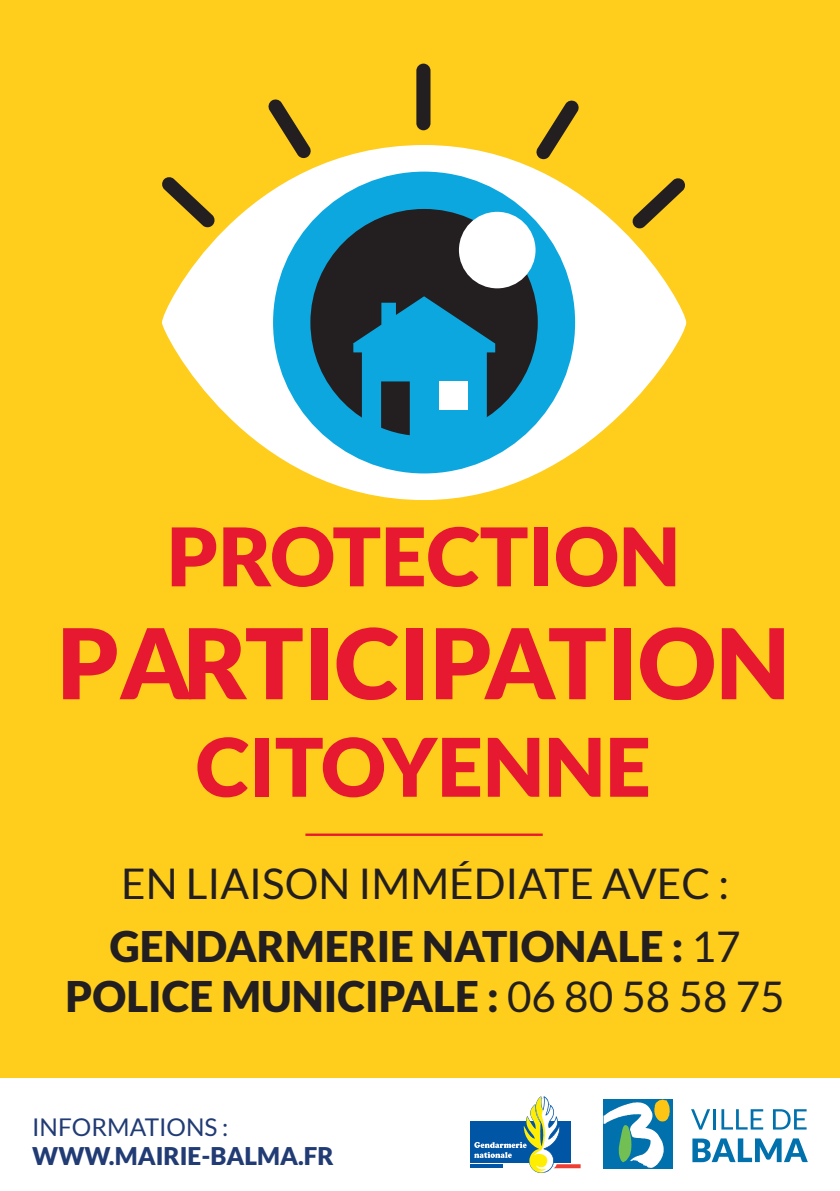
<style>
.page{position:relative;width:840px;height:1191px;background:#fff}
.page>*{position:absolute;margin:0;border:0;box-sizing:border-box;transform-origin:0 0}
.t1{font:900 97.4px "Lato";color:#e61931}
.t2{font:900 80.8px "Lato";color:#e61931}
.t3{font:42.2px/62.8px "Lato";color:#231f20}
.t4{font:900 42.2px "Lato";color:#231f20}
.t5{font:900 24.4px "Lato";color:#213b74}
.t6{font:24.4px "Lato";color:#213b74}
.s1{font-weight:900}
.s2{font-weight:400}
</style>
<div class="page">
<div style="left:0;top:0;width:839px;height:1191px;background:#ffcd1c"></div>
<hr style="left:305px;top:833px;width:237px;height:3px;background:#e6192f">
<div style="left:416px;top:64px;width:14px;height:66px;background:#231f20;border-radius:7px"></div>
<svg style="left:268px;top:99px;width:43px;height:59px"></svg>
<svg style="left:162px;top:177px;width:52px;height:50px"></svg>
<svg style="left:536px;top:100px;width:43px;height:59px"></svg>
<svg style="left:634px;top:178px;width:51px;height:49px"></svg>
<svg style="left:162px;top:145px;width:523px;height:355px;fill:#fff"></svg>
<div style="left:273px;top:172px;width:301px;height:301px;background:#0da7e0;border-radius:50%"></div>
<div style="left:310px;top:209px;width:227px;height:227px;background:#231f20;border-radius:50%"></div>
<svg style="left:352px;top:296px;width:143px;height:140px"></svg>
<div style="left:438px;top:381px;width:29px;height:29px;background:#fff"></div>
<div style="left:458px;top:212px;width:77px;height:76px;background:#fff;border-radius:50%"></div>
<div style="left:0;top:1078px;width:839px;height:113px;background:#fff"></div>
<div style="left:603px;top:1099px;width:69px;height:69px;background:#0071ad"></div>
<svg style="left:603px;top:1099px;width:66px;height:68px"></svg>
<svg style="left:691px;top:1109px;width:18px;height:20px"></svg>
<hr style="left:712px;top:1109px;width:3px;height:20px;background:#0071ad">
<svg style="left:721px;top:1109px;width:41px;height:20px"></svg>
<svg style="left:773px;top:1109px;width:33px;height:20px"></svg>
<svg style="left:692px;top:1138px;width:115px;height:24px"></svg>
<div style="left:470px;top:1121px;width:100px;height:41px;background:#0155a5"></div>
<svg style="left:470px;top:1164px;width:4px;height:4px"></svg>
<svg style="left:474px;top:1096px;width:106px;height:77px"></svg>
<h2 class="t2" style="left:167px;top:509px;width:514px">PROTECTION</h2>
<h1 class="t1" style="left:57px;top:606px;width:733px">PARTICIPATION</h1>
<h2 class="t2" style="left:196px;top:720px;width:456px">CITOYENNE</h2>
<p class="t3" style="left:110px;top:852px;width:632px">EN LIAISON IMMÉDIATE AVEC :<br><span class="s1">GENDARMERIE NATIONALE :</span> 17</p>
<p class="t4" style="left:66px;top:972px;width:720px">POLICE MUNICIPALE : <span class="s2">06 80 58 58 75</span></p>
<p class="t6" style="left:32px;top:1113px;width:198px">INFORMATIONS :</p>
<p class="t5" style="left:32px;top:1141px;width:303px">WWW.MAIRIE-BALMA.FR</p>
</div>
